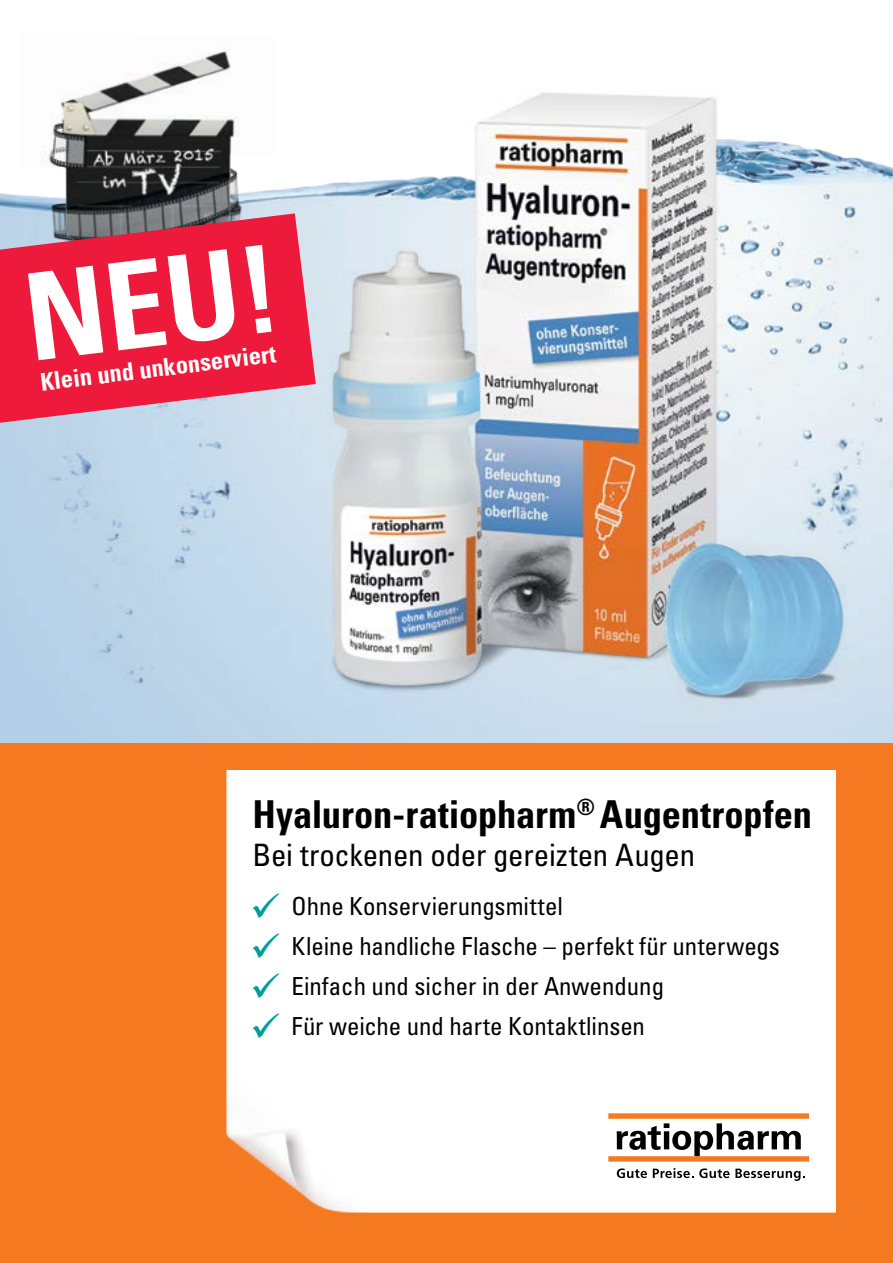
<style>
.page{position:relative;width:893px;height:1263px;background:#fff}
.page>*{position:absolute;margin:0;border:0;box-sizing:border-box;transform-origin:0 0}
.t1{font:700 condensed 120.9px "Univers LT Std";color:#fff}
.t2{font:38.7px/40px "Wingdings";color:#009d99;text-align:justify}
.t3{font:700 condensed 38.4px "Univers";letter-spacing:-.005em;color:#000}
.t4{font:condensed 30.9px "Univers";letter-spacing:-.01em;color:#000}
.t5{font:condensed 24.9px/40px "Univers";letter-spacing:-.005em;color:#000}
.t6{font:condensed 24.9px "Univers LT Std";color:#000}
.t7{font:700 condensed 24.45px "Univers";color:#fff}
</style>
<div class="page">
<img style="left:0;top:163px;width:893px;height:580px">
<img style="left:111px;top:92px;width:767px;height:628px">
<img style="left:18px;top:50px;width:257px;height:163px">
<svg style="left:0;top:213px;width:316px;height:210px;background:#e13b58"></svg>
<div style="left:0;top:743px;width:893px;height:520px;background:#f47920"></div>
<div style="left:226px;top:771px;width:610px;height:442px;background:#fff"></div>
<svg style="left:248px;top:890px;width:35px;height:33px"></svg>
<svg style="left:248px;top:930px;width:35px;height:33px"></svg>
<svg style="left:248px;top:970px;width:35px;height:33px"></svg>
<svg style="left:248px;top:1010px;width:35px;height:33px"></svg>
<svg style="left:617px;top:1168px;width:30px;height:10px"></svg>
<svg style="left:653px;top:1168px;width:40px;height:10px"></svg>
<svg style="left:699px;top:1168px;width:105px;height:13px"></svg>
<svg style="left:617px;top:1123px;width:184px;height:33px;background:#a9a9a9"></svg>
<div style="left:608px;top:1156px;width:201px;height:5px;background:#f47920"></div>
<div style="left:608px;top:1113px;width:201px;height:6px;background:#f47920"></div>
<h1 class="t1" style="left:17px;top:245px;width:257px;rotate:-7deg">NEU!</h1>
<p class="t7" style="left:39px;top:367px;width:238px;rotate:-7deg">Klein und unkonserviert</p>
<h3 class="t3" style="left:252px;top:791px;width:561px">Hyaluron-ratiopharm<sup>®</sup> Augentropfen</h3>
<p class="t4" style="left:252px;top:835px;width:444px">Bei trockenen oder gereizten Augen</p>
<h2 class="t2" style="left:250px;top:889px;width:32px">✓ ✓ ✓ ✓</h2>
<p class="t5" style="left:292px;top:886px;width:490px">Ohne Konservierungsmittel<br>Kleine handliche Flasche – perfekt für unterwegs</p>
<p class="t6" style="left:292px;top:971px;width:374px">Einfach und sicher in der Anwendung</p>
<p class="t5" style="left:292px;top:1006px;width:355px">Für weiche und harte Kontaktlinsen</p>
</div>
